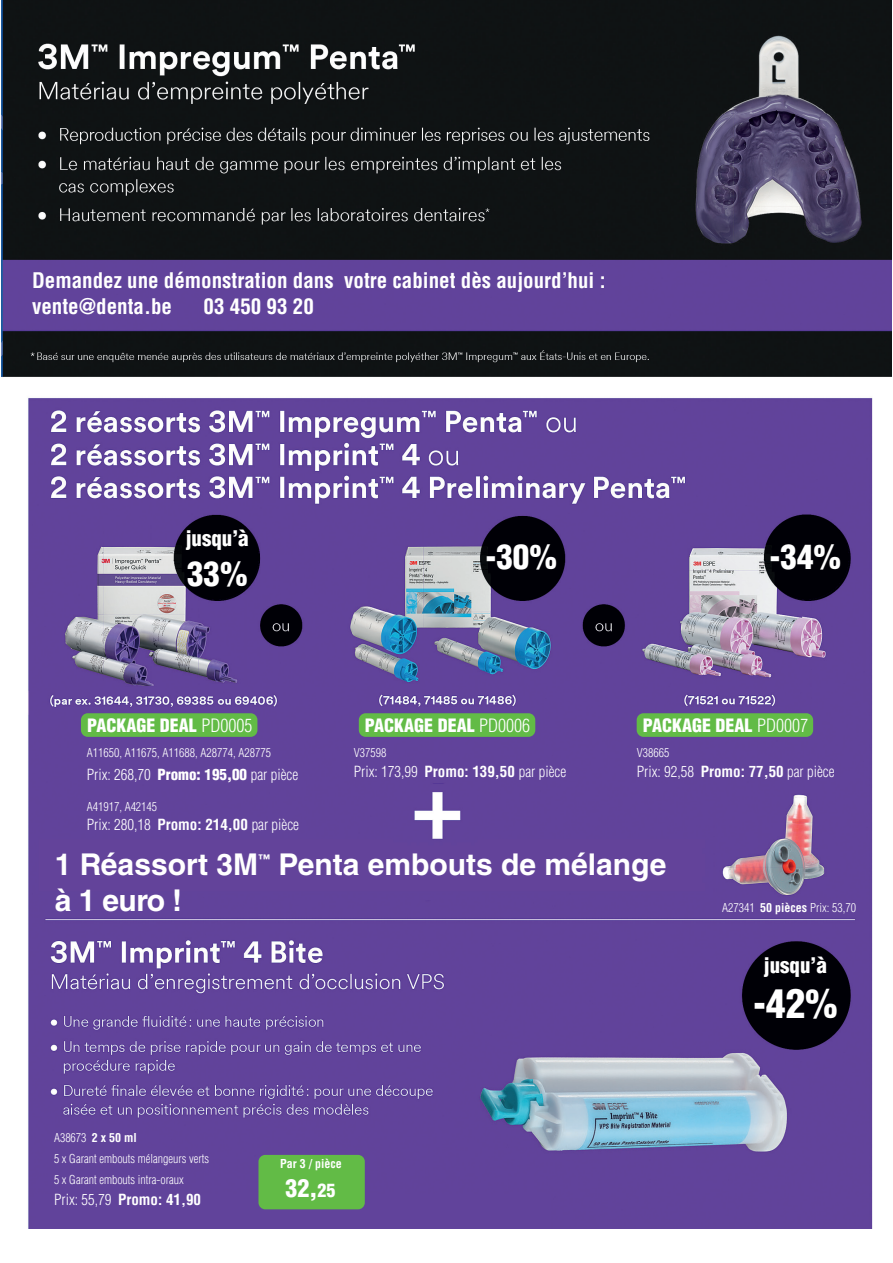
<style>
.page{position:relative;width:893px;height:1263px;background:#fff}
.page>*{position:absolute;margin:0;border:0;box-sizing:border-box;transform-origin:0 0}
.t1{font:900 condensed 39px "Helvetica LT Std";color:#fff}
.t2{font:900 condensed 33px "Helvetica LT Std";color:#fff}
.t3{font:700 30px "Helvetica LT Std";color:#fff}
.t4{font:900 condensed 24px "Helvetica LT Std";color:#fff}
.t5{font:700 condensed 21px/25.2px "Helvetica LT Std";color:#fff}
.t6{font:900 condensed 21px "Helvetica LT Std";color:#fff}
.t7{font:900 condensed 18px "Helvetica LT Std";color:#fff}
.t8{font:300 condensed 15px "Helvetica LT Std";color:#fff}
.t9{font:700 condensed 15px "Helvetica LT Std";color:#fff}
.t10{font:300 condensed 12px/21px "Helvetica LT Std";color:#fff}
.t11{font:700 condensed 12px "Helvetica LT Std";color:#fff}
.t12{font:700 12px "Helvetica LT Std";color:#fff}
.s1{font-weight:300}
.s2{font-weight:900}
.s3{font-weight:700}
.s4{font-size:18px}
</style>
<div class="page">
<img style="left:2px;top:0;width:889px;height:1229px">
<div style="left:81px;top:713px;width:176px;height:24px;background:#62bb46;border-radius:7px"></div>
<div style="left:359px;top:713px;width:176px;height:24px;background:#62bb46;border-radius:7px"></div>
<div style="left:637px;top:713px;width:176px;height:24px;background:#62bb46;border-radius:7px"></div>
<div style="left:258px;top:1155px;width:107px;height:54px;background:#62bb46;border-radius:7px"></div>
<h3 class="t5" style="left:32px;top:268px;width:575px">Demandez une démonstration dans votre cabinet dès aujourd’hui : vente@denta.be</h3>
<h3 class="t5" style="left:204px;top:293px;width:112px">03 450 93 20</h3>
<h3 class="t6" style="left:186px;top:525px;width:64px">jusqu’à</h3>
<h2 class="t2" style="left:187px;top:553px;width:62px">33%</h2>
<h2 class="t2" style="left:485px;top:536px;width:73px">-30%</h2>
<h2 class="t2" style="left:770px;top:535px;width:73px">-34%</h2>
<h3 class="t7" style="left:87px;top:714px;width:167px">PACKAGE DEAL <span class="s1">PD0005</span></h3>
<h3 class="t7" style="left:365px;top:714px;width:167px">PACKAGE DEAL <span class="s1">PD0006</span></h3>
<h3 class="t7" style="left:643px;top:714px;width:167px">PACKAGE DEAL <span class="s1">PD0007</span></h3>
<p class="t10" style="left:87px;top:742px;width:186px">A11650, A11675, A11688, A28774, A28775</p>
<p class="t8" style="left:87px;top:765px;width:213px">Prix: 268,70 <span class="s2">Promo: 195,00</span> par pièce</p>
<p class="t10" style="left:87px;top:796px;width:72px">A41917, A42145</p>
<p class="t8" style="left:87px;top:815px;width:214px">Prix: 280,18 <span class="s3">Promo: 214,00</span> par pièce</p>
<p class="t10" style="left:354px;top:742px;width:34px">V37598</p>
<p class="t8" style="left:354px;top:762px;width:214px">Prix: 173,99 <span class="s3">Promo: 139,50</span> par pièce</p>
<p class="t10" style="left:637px;top:742px;width:34px">V38665</p>
<p class="t8" style="left:637px;top:762px;width:199px">Prix: 92,58 <span class="s3">Promo: 77,50</span> par pièce</p>
<h3 class="t3" style="left:55px;top:846px;width:205px">1 Réassort 3M</h3>
<p class="t12" style="left:258px;top:851px;width:13px">™</p>
<h3 class="t3" style="left:279px;top:846px;width:389px">Penta embouts de mélange</h3>
<h3 class="t3" style="left:55px;top:882px;width:129px">à 1 euro !</h3>
<p class="t10" style="left:54px;top:1127px;width:157px">A38673 <span class="s3">2 x 50 ml<br></span>5 x Garant embouts mélangeurs verts<br>5 x Garant embouts intra-oraux</p>
<p class="t9" style="left:54px;top:1190px;width:149px"><span class="s1">Prix: 55,79</span> Promo: 41,90</p>
<p class="t11" style="left:280px;top:1156px;width:63px">Par 3 / pièce</p>
<h3 class="t4" style="left:286px;top:1173px;width:51px">32,<span class="s4">25</span></h3>
<p class="t10" style="left:722px;top:897px;width:135px">A27341 <span class="s3">50 pièces</span> Prix: 53,70</p>
<h3 class="t6" style="left:764px;top:952px;width:64px">jusqu’à</h3>
<h1 class="t1" style="left:753px;top:979px;width:86px">-42%</h1>
</div>
